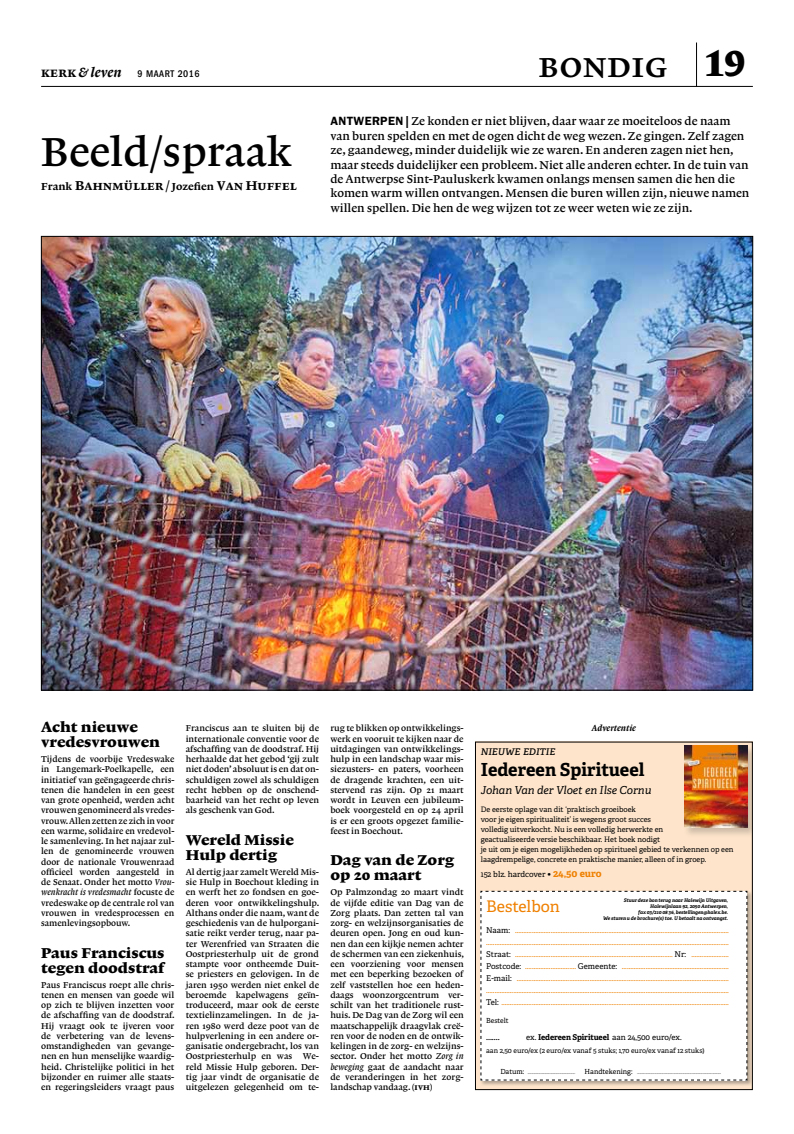
<style>
.page{position:relative;width:794px;height:1134px;background:#fff}
.page>*{position:absolute;margin:0;border:0;box-sizing:border-box;transform-origin:0 0}
.t1{font:42.5px "Lexicon No 1 B Roman Txt";color:#000}
.t2{font:36px "Lexicon No 1 B Roman SC";letter-spacing:.02em;color:#000}
.t3{font:700 18px "Adelle";letter-spacing:-.005em;color:#000}
.t4{font:16px "Adelle";color:#ef8000}
.t5{font:15px/15px "Lexicon No 1 F Roman Txt";color:#000}
.t6{font:13.5px "Lexicon No 1 D Roman SC";letter-spacing:.02em;color:#000}
.t7{font:12px/14.4px "Lexicon No 1 B Roman Txt";color:#000}
.t8{font:italic 12px "Adelle";color:#000}
.t9{font:italic 11px "Adelle";color:#000}
.t10{font:500 condensed 10px "Franklin Gothic LT";letter-spacing:.05em;color:#000}
.t11{font:9.5px "Adelle";color:#000}
.t12{font:9px/10.3px "Lexicon No 1 B Roman Txt";color:#000;text-align:justify}
.t13{font:9px "Lexicon No 1 B Italic Txt";color:#000}
.t14{font:9px "Lexicon No 1 D Italic Txt";color:#000}
.t15{font:8px/12px "Adelle";color:#ef8000;text-align:justify}
.t16{font:8px "Adelle";color:#000}
.t17{font:7.5px/10px "Adelle";color:#000}
.t18{font:7px "Adelle";color:#000}
.t19{font:italic 700 5px/6px "Adelle";letter-spacing:-.01em;color:#000;text-align:right}
.t20{font:4px "Adelle";color:#000}
.s1{font-family:"Lexicon No 1 D Roman SC";font-weight:400;font-stretch:normal;font-size:14px}
.s2{font-family:"Lexicon No 1 D Italic Txt";font-weight:400;font-stretch:normal;font-size:14px}
.s3{font-family:"Lexicon No 1 D Roman Txt";font-size:10.8px}
.s4{font-family:"Lexicon No 1 D Roman Txt"}
.s5{font-family:"Lexicon No 1 F Roman Tab";font-size:38px}
.s6{font-family:"Franklin Gothic LT";font-weight:600}
.s7{font-family:"Lexicon No 1 B Italic Txt"}
.s8{font-family:"Lexicon No 1 B Roman Txt"}
.s9{font-family:"Lexicon No 1 D Roman SC"}
.s10{font-size:9.5px}
.s11{font-weight:700;font-size:10px;color:#ef8000}
.s12{color:#000}
.s13{font-weight:700}
.s14{font-size:7px}
</style>
<div class="page">
<hr style="left:41px;top:86px;width:712px;height:1px;background:#000">
<hr style="left:696px;top:43px;width:1px;height:44px;background:#000">
<img style="left:43px;top:238px;width:708px;height:450px">
<div style="left:475px;top:741px;width:278px;height:349px;background:#fde4cb"></div>
<img style="left:480px;top:890px;width:271px;height:195px">
<div style="left:480px;top:891px;width:267px;height:189px;background:#fff"></div>
<img style="left:684px;top:745px;width:67px;height:90px">
<img style="left:685px;top:746px;width:62px;height:82px">
<div style="left:475px;top:741px;width:278px;height:349px;border:1px solid #000"></div>
<p class="t10" style="left:41px;top:68px;width:160px"><span class="s1">kerk</span> <span class="s2">&amp; leven</span> 9 MAART 2016</p>
<h1 class="t1" style="left:41px;top:129px;width:252px">Beeld/spraak</h1>
<h3 class="t6" style="left:41px;top:178px;width:257px"><span class="s3">Frank</span> Bahnmüller<span class="s4">/</span> <span class="s3">Jozefien</span> Van Huffel</h3>
<h2 class="t2" style="left:539px;top:45px;width:208px">bondig <span class="s5">19</span></h2>
<p class="t7" style="left:330px;top:114px;width:420px"><span class="s6">ANTWERPEN |</span> Ze konden er niet blijven, daar waar ze moeiteloos de naam van buren spelden en met de ogen dicht de weg wezen. Ze gingen. Zelf zagen ze, gaandeweg, minder duidelijk wie ze waren. En anderen zagen niet hen, maar steeds duidelijker een probleem. Niet alle anderen echter. In de tuin van de Antwerpse Sint-Pauluskerk kwamen onlangs mensen samen die hen die komen warm willen ontvangen. Mensen die buren willen zijn, nieuwe namen willen spellen. Die hen de weg wijzen tot ze weer weten wie ze zijn.</p>
<h3 class="t5" style="left:41px;top:720px;width:120px">Acht nieuwe vredesvrouwen</h3>
<p class="t12" style="left:41px;top:754px;width:135px">Tijdens de voorbije Vredeswake in Langemark-Poelkapelle, een initiatief van geëngageerde chris&shy;tenen die handelen in een geest van grote openheid, werden acht vrouwen genomineerd als vredes&shy;vrouw. Allen zetten ze zich in voor een warme, solidaire en vredevol&shy;le samenleving. In het najaar zul&shy;len de genomineerde vrouwen door de nationale Vrouwenraad officieel worden aangesteld in de Senaat. Onder het motto <span class="s7">Vrou-</span></p>
<p class="t13" style="left:41px;top:887px;width:135px">wenkracht is vredesmacht <span class="s8">focuste de</span></p>
<p class="t12" style="left:41px;top:897px;width:135px">vredeswake op de centrale rol van vrouwen in vredesprocessen en samenlevingsopbouw.</p>
<h3 class="t5" style="left:41px;top:945px;width:125px">Paus Franciscus tegen doodstraf</h3>
<p class="t12" style="left:41px;top:979px;width:135px">Paus Franciscus roept alle chris&shy;tenen en mensen van goede wil op zich te blijven inzetten voor de afschaffing van de doodstraf.<br>Hij vraagt ook te ijveren voor de verbetering van de levens&shy;omstandigheden van gevange&shy;nen en hun menselijke waardig&shy;heid. Christelijke politici in het bijzonder en ruimer alle staats&shy;en regeringsleiders vraagt paus</p>
<p class="t12" style="left:186px;top:723px;width:135px">Franciscus aan te sluiten bij de internationale conventie voor de afschaffing van de doodstraf. Hij herhaalde dat het gebod ‘gij zult niet doden’ absoluut is en dat on&shy;schuldigen zowel als schuldigen recht hebben op de onschend&shy;baarheid van het recht op leven als geschenk van God.</p>
<h3 class="t5" style="left:186px;top:832px;width:110px">Wereld Missie<br>Hulp dertig</h3>
<p class="t12" style="left:186px;top:867px;width:135px">Al dertig jaar zamelt Wereld Mis&shy;sie Hulp in Boechout kleding in en werft het zo fondsen en goe&shy;deren voor ontwikkelingshulp.<br>Althans onder die naam, want de geschiedenis van de hulporgani&shy;satie reikt verder terug, naar pa&shy;ter Werenfried van Straaten die Oostpriesterhulp uit de grond stampte voor ontheemde Duit&shy;se priesters en gelovigen. In de jaren 1950 werden niet enkel de beroemde kapelwagens geïn&shy;troduceerd, maar ook de eerste textielinzamelingen. In de ja&shy;ren 1980 werd deze poot van de hulpverlening in een andere or&shy;ganisatie ondergebracht, los van Oostpriesterhulp en was We&shy;reld Missie Hulp geboren. Der&shy;tig jaar vindt de organisatie de uitgelezen gelegenheid om te-</p>
<p class="t12" style="left:330px;top:723px;width:135px">rug te blikken op ontwikkelings&shy;werk en vooruit te kijken naar de uitdagingen van ontwikkelings&shy;hulp in een landschap waar mis&shy;siezusters- en paters, voorheen de dragende krachten, een uit&shy;stervend ras zijn. Op 21 maart wordt in Leuven een jubileum&shy;boek voorgesteld en op 24 april is er een groots opgezet familie&shy;feest in Boechout.</p>
<h3 class="t5" style="left:330px;top:853px;width:125px">Dag van de Zorg op 20 maart</h3>
<p class="t12" style="left:330px;top:887px;width:135px">Op Palmzondag 20 maart vindt de vijfde editie van Dag van de Zorg plaats. Dan zetten tal van zorg- en welzijnsorganisaties de deuren open. Jong en oud kun&shy;nen dan een kijkje nemen achter de schermen van een ziekenhuis, een voorziening voor mensen met een beperking bezoeken of zelf vaststellen hoe een heden&shy;daags woonzorgcentrum ver&shy;schilt van het traditionele rust&shy;huis. De Dag van de Zorg wil een maatschappelijk draagvlak creë&shy;ren voor de noden en de ontwik&shy;kelingen in de zorg- en welzijns&shy;sector. Onder het motto <span class="s7">Zorg in beweging</span> gaat de aandacht naar de veranderingen in het zorg&shy;landschap vandaag. (<span class="s9">ivh</span>)</p>
<p class="t14" style="left:592px;top:723px;width:46px">Advertentie</p>
<h3 class="t8" style="left:481px;top:742px;width:76px">nieuwe editie</h3>
<h3 class="t3" style="left:481px;top:756px;width:165px">Iedereen Spiritueel</h3>
<p class="t9" style="left:481px;top:782px;width:172px">Johan Van der Vloet en Ilse Cornu</p>
<p class="t17" style="left:481px;top:804px;width:254px">De eerste oplage van dit ‘praktisch groeiboek<br>voor je eigen spiritualiteit’ is wegens groot succes<br>volledig uitverkocht. Nu is een volledig herwerkte en<br>geactualiseerde versie beschikbaar. Het boek nodigt<br>je uit om je eigen mogelijkheden op spiritueel gebied te verkennen op een laagdrempelige, concrete en praktische manier, alleen of in groep.</p>
<p class="t16" style="left:481px;top:868px;width:122px">152 blz. hardcover <span class="s10">•</span> <span class="s11">24,50 euro</span></p>
<h3 class="t4" style="left:486px;top:895px;width:75px">Bestelbon</h3>
<p class="t15" style="left:486px;top:923px;width:244px"><span class="s12">Naam:</span> .............................................................................................................................. ...............................................................................................................................................<br><span class="s12">Straat:</span> ............................................................................................. <span class="s12">Nr:</span> ......................<br><span class="s12">Postcode:</span> .............................. <span class="s12">Gemeente:</span> ...............................................................<br><span class="s12">E-mail:</span> ............................................................................................................................. ...............................................................................................................................................<br><span class="s12">Tel:</span> ......................................................................................................................................</p>
<p class="t18" style="left:486px;top:1015px;width:24px">Bestelt</p>
<p class="t11" style="left:486px;top:1030px;width:15px">.......</p>
<p class="t16" style="left:526px;top:1031px;width:157px">ex. <span class="s13">Iedereen Spiritueel</span> aan 24,500 euro/ex.</p>
<p class="t18" style="left:486px;top:1045px;width:220px">aan 2,50 euro/ex (2 euro/ex vanaf 5 stuks; 1,70 euro/ex vanaf 12 stuks)</p>
<p class="t20" style="left:500px;top:1070px;width:76px"><span class="s14">Datum:</span> ........................................................</p>
<p class="t20" style="left:584px;top:1070px;width:138px"><span class="s14">Handtekening:</span> ...................................................................................................</p>
<p class="t19" style="left:603px;top:897px;width:127px">Stuur deze bon terug naar Halewijn Uitgaven, Halewijnlaan 92, 2050 Antwerpen,<br>fax 03/210 08 36, bestellingen@halex.be.<br>We sturen u de brochure(s) toe. U betaalt na ontvangst.</p>
</div>
